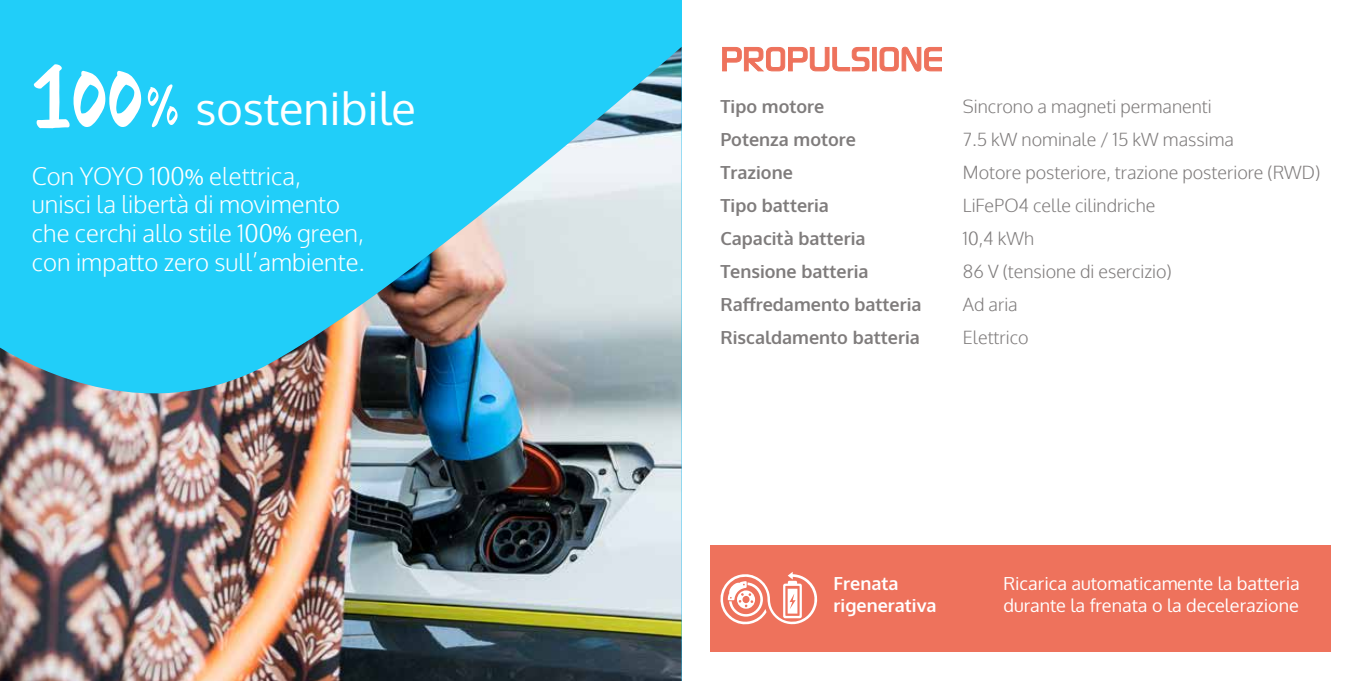
<style>
.page{position:relative;width:1361px;height:681px;background:#fff}
.page>*{position:absolute;margin:0;border:0;box-sizing:border-box;transform-origin:0 0}
.t1{font:45px "Oxygen";color:#fff}
.t2{font:300 24px/28.8px "Oxygen";color:#fff}
.t3{font:300 18px/33px "Oxygen";color:#7f7c7c}
.t4{font:700 18px/33px "Oxygen";color:#7f7c7c}
.t5{font:18px/22.5px "Oxygen";color:#fff}
.t6{font:700 18px/22.5px "Oxygen";color:#fff}
.s1{font-family:"Urban Funk";font-size:97.5px}
.s2{font-family:"Myriad Pro";font-weight:400}
</style>
<div class="page">
<div style="left:0;top:0;width:681px;height:680px;background:#21cef9"></div>
<img style="left:0;top:47px;width:681px;height:633px">
<svg style="left:148px;top:84px;width:30px;height:43px"></svg>
<div style="left:710px;top:544px;width:621px;height:107px;background:#ee725c"></div>
<svg style="left:720px;top:572px;width:98px;height:53px"></svg>
<svg style="left:722px;top:47px;width:220px;height:24px"></svg>
<h1 class="t1" style="left:32px;top:78px;width:385px"><span class="s1">100</span> sostenibile</h1>
<h2 class="t2" style="left:32px;top:162px;width:334px">Con YOYO 100<span class="s2">%</span> elettrica, unisci la libertà di movimento che cerchi allo stile 100<span class="s2">%</span> green, con impatto zero sull’ambiente.</h2>
<p class="t4" style="left:720px;top:90px;width:203px">Tipo motore<br>Potenza motore<br>Trazione<br>Tipo batteria<br>Capacità batteria<br>Tensione batteria<br>Raffredamento batteria<br>Riscaldamento batteria</p>
<p class="t3" style="left:963px;top:90px;width:359px">Sincrono a magneti permanenti<br>7.5 kW nominale / 15 kW massima<br>Motore posteriore, trazione posteriore (RWD)<br>LiFePO4 celle cilindriche<br>10,4 kWh<br>86 V (tensione di esercizio)<br>Ad aria<br>Elettrico</p>
<p class="t6" style="left:833px;top:572px;width:104px">Frenata rigenerativa</p>
<p class="t5" style="left:1003px;top:572px;width:298px">Ricarica automaticamente la batteria durante la frenata o la decelerazione</p>
</div>
